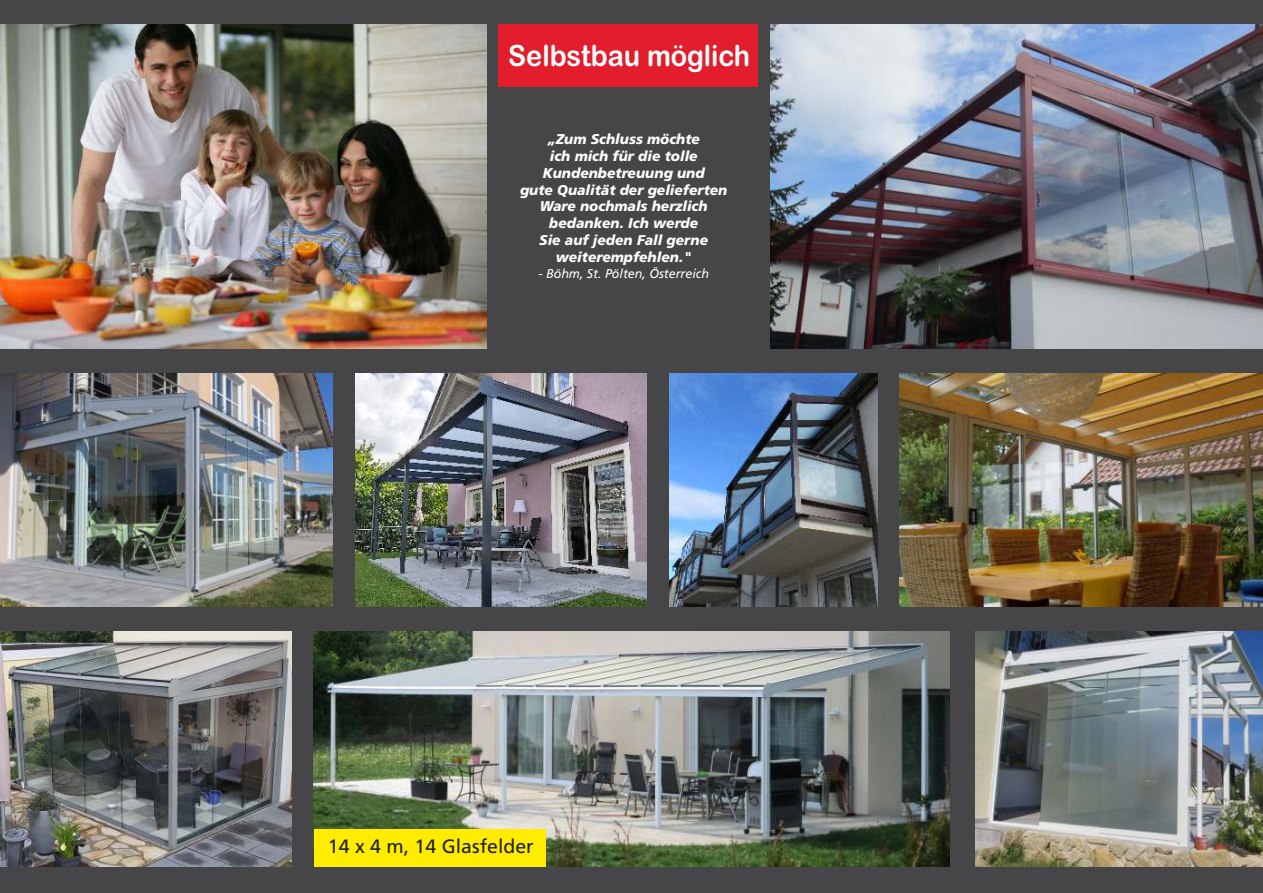
<style>
.page{position:relative;width:1263px;height:893px;background:#464648}
.page>*{position:absolute;margin:0;border:0;box-sizing:border-box;transform-origin:0 0}
.t1{font:29.4px "Arial Rounded MT Bold";color:#fefefe;scale:.92 1}
.t2{font:19.35px "Frutiger";color:#202121}
.t3{font:italic 900 14.1px/17px "Frutiger";color:#fefefe;text-align:center}
.t4{font:italic 12.75px "Frutiger";color:#fefefe}
</style>
<div class="page">
<img style="left:771px;top:25px;width:492px;height:324px">
<img style="left:669px;top:374px;width:208px;height:233px">
<img style="left:355px;top:374px;width:292px;height:233px">
<img style="left:900px;top:374px;width:363px;height:233px">
<img style="left:314px;top:632px;width:635px;height:235px">
<img style="left:975px;top:632px;width:288px;height:235px">
<img style="left:0;top:632px;width:292px;height:235px">
<img style="left:0;top:25px;width:486px;height:324px">
<img style="left:0;top:374px;width:333px;height:233px">
<div style="left:498px;top:25px;width:260px;height:62px;background:#e21d2c"></div>
<div style="left:314px;top:829px;width:232px;height:38px;background:#ffec00"></div>
<h1 class="t1" style="left:508px;top:44px;width:265px">Selbstbau möglich</h1>
<p class="t3" style="left:520px;top:132px;width:209px">„Zum Schluss möchte<br>ich mich für die tolle<br>Kundenbetreuung und<br>gute Qualität der gelieferten<br>Ware nochmals herzlich bedanken. Ich werde<br>Sie auf jeden Fall gerne weiterempfehlen."</p>
<p class="t4" style="left:538px;top:268px;width:172px">- Böhm, St. Pölten, Österreich</p>
<h2 class="t2" style="left:328px;top:838px;width:207px">14 x 4 m, 14 Glasfelder</h2>
</div>
